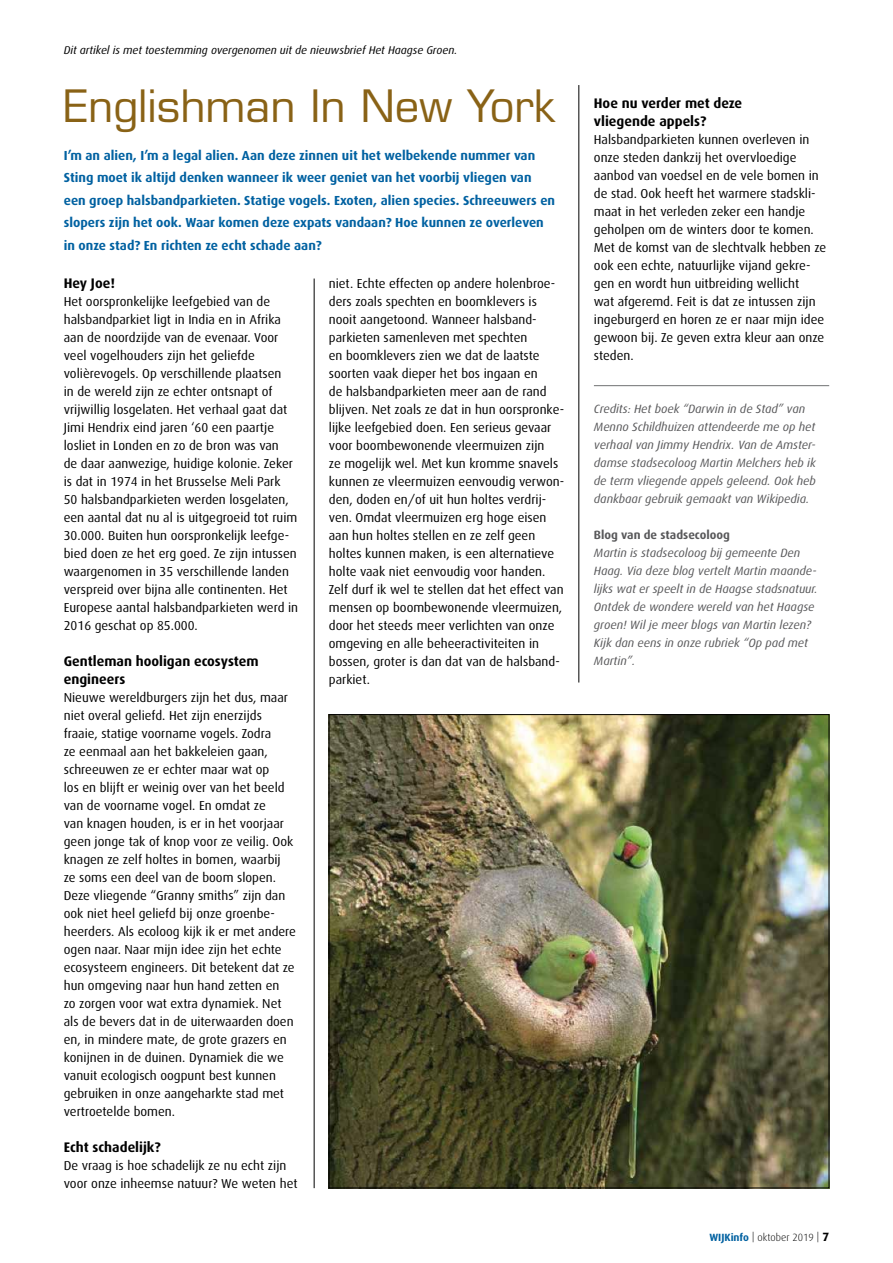
<style>
.page{position:relative;width:893px;height:1263px;background:#fff}
.page>*{position:absolute;margin:0;border:0;box-sizing:border-box;transform-origin:0 0}
.t1{font:43.5px "Eurostile LT Std";color:#896216}
.t2{font:700 13.8px/18px "Dax";color:#000}
.t3{font:700 13.2px/22.5px "Dax";color:#0061a1}
.t4{font:12.9px/18px "Dax";color:#000}
.t5{font:italic 12px/18px "Dax";color:#58585a}
.t6{font:700 12px "Dax";color:#58585a}
.t7{font:italic 11.25px "Dax";color:#000}
.t8{font:300 10.5px "Dax";color:#000}
.s1{font-weight:700;color:#0061a1}
.s2{font-weight:700;font-size:12px}
</style>
<div class="page">
<hr style="left:314px;top:279px;width:1px;height:909px;background:#000">
<hr style="left:579px;top:85px;width:1px;height:597px;background:#000">
<hr style="left:594px;top:385px;width:235px;height:1px;background:#707172">
<img style="left:331px;top:716px;width:496px;height:470px">
<p class="t7" style="left:64px;top:44px;width:395px">Dit artikel is met toestemming overgenomen uit de nieuwsbrief Het Haagse Groen.</p>
<h1 class="t1" style="left:64px;top:80px;width:493px">Englishman In New York</h1>
<p class="t3" style="left:64px;top:144px;width:493px">I’m an alien, I’m a legal alien. Aan deze zinnen uit het welbekende nummer van Sting moet ik altijd denken wanneer ik weer geniet van het voorbij vliegen van een groep halsbandparkieten. Statige vogels. Exoten, alien species. Schreeuwers en slopers zijn het ook. Waar komen deze expats vandaan? Hoe kunnen ze overleven in onze stad? En richten ze echt schade aan?</p>
<p class="t2" style="left:64px;top:274px;width:53px">Hey Joe!</p>
<p class="t4" style="left:64px;top:293px;width:236px">Het oorspronkelijke leefgebied van de halsbandparkiet ligt in India en in Afrika aan de noordzijde van de evenaar. Voor veel vogelhouders zijn het geliefde volièrevogels. Op verschillende plaatsen<br>in de wereld zijn ze echter ontsnapt of vrijwillig losgelaten. Het verhaal gaat dat Jimi Hendrix eind jaren ‘60 een paartje losliet in Londen en zo de bron was van<br>de daar aanwezige, huidige kolonie. Zeker is dat in 1974 in het Brusselse Meli Park<br>50 halsbandparkieten werden losgelaten, een aantal dat nu al is uitgegroeid tot ruim 30.000. Buiten hun oorspronkelijk leefge&shy;bied doen ze het erg goed. Ze zijn intussen waargenomen in 35 verschillende landen verspreid over bijna alle continenten. Het Europese aantal halsbandparkieten werd in 2016 geschat op 85.000.</p>
<p class="t2" style="left:64px;top:652px;width:196px">Gentleman hooligan ecosystem engineers</p>
<p class="t4" style="left:64px;top:689px;width:234px">Nieuwe wereldburgers zijn het dus, maar niet overal geliefd. Het zijn enerzijds fraaie, statige voorname vogels. Zodra<br>ze eenmaal aan het bakkeleien gaan, schreeuwen ze er echter maar wat op<br>los en blijft er weinig over van het beeld van de voorname vogel. En omdat ze<br>van knagen houden, is er in het voorjaar geen jonge tak of knop voor ze veilig. Ook knagen ze zelf holtes in bomen, waarbij<br>ze soms een deel van de boom slopen.<br>Deze vliegende “Granny smiths” zijn dan ook niet heel geliefd bij onze groenbe&shy;heerders. Als ecoloog kijk ik er met andere ogen naar. Naar mijn idee zijn het echte ecosysteem engineers. Dit betekent dat ze hun omgeving naar hun hand zetten en<br>zo zorgen voor wat extra dynamiek. Net als de bevers dat in de uiterwaarden doen en, in mindere mate, de grote grazers en konijnen in de duinen. Dynamiek die we vanuit ecologisch oogpunt best kunnen gebruiken in onze aangeharkte stad met vertroetelde bomen.</p>
<p class="t2" style="left:64px;top:1138px;width:99px">Echt schadelijk?</p>
<p class="t4" style="left:64px;top:1157px;width:235px">De vraag is hoe schadelijk ze nu echt zijn voor onze inheemse natuur? We weten het</p>
<p class="t4" style="left:329px;top:275px;width:237px">niet. Echte effecten op andere holenbroe&shy;ders zoals spechten en boomklevers is nooit aangetoond. Wanneer halsband&shy;parkieten samenleven met spechten<br>en boomklevers zien we dat de laatste soorten vaak dieper het bos ingaan en<br>de halsbandparkieten meer aan de rand blijven. Net zoals ze dat in hun oorspronke&shy;lijke leefgebied doen. Een serieus gevaar voor boombewonende vleermuizen zijn<br>ze mogelijk wel. Met kun kromme snavels kunnen ze vleermuizen eenvoudig verwon&shy;den, doden en/of uit hun holtes verdrij&shy;ven. Omdat vleermuizen erg hoge eisen aan hun holtes stellen en ze zelf geen holtes kunnen maken, is een alternatieve holte vaak niet eenvoudig voor handen.<br>Zelf durf ik wel te stellen dat het effect van mensen op boombewonende vleermuizen, door het steeds meer verlichten van onze omgeving en alle beheeractiviteiten in bossen, groter is dan dat van de halsband&shy;parkiet.</p>
<p class="t2" style="left:594px;top:94px;width:150px">Hoe nu verder met deze vliegende appels?</p>
<p class="t4" style="left:594px;top:131px;width:234px">Halsbandparkieten kunnen overleven in onze steden dankzij het overvloedige aanbod van voedsel en de vele bomen in de stad. Ook heeft het warmere stadskli&shy;maat in het verleden zeker een handje geholpen om de winters door te komen.<br>Met de komst van de slechtvalk hebben ze ook een echte, natuurlijke vijand gekre&shy;gen en wordt hun uitbreiding wellicht<br>wat afgeremd. Feit is dat ze intussen zijn ingeburgerd en horen ze er naar mijn idee gewoon bij. Ze geven extra kleur aan onze steden.</p>
<p class="t5" style="left:594px;top:399px;width:223px">Credits: Het boek “Darwin in de Stad” van Menno Schildhuizen attendeerde me op het verhaal van Jimmy Hendrix. Van de Amster&shy;damse stadsecoloog Martin Melchers heb ik de term vliegende appels geleend. Ook heb dankbaar gebruik gemaakt van Wikipedia.</p>
<p class="t6" style="left:594px;top:528px;width:138px">Blog van de stadsecoloog</p>
<p class="t5" style="left:594px;top:543px;width:225px">Martin is stadsecoloog bij gemeente Den Haag. Via deze blog vertelt Martin maande&shy;lijks wat er speelt in de Haagse stadsnatuur.<br>Ontdek de wondere wereld van het Haagse groen! Wil je meer blogs van Martin lezen?<br>Kijk dan eens in onze rubriek “Op pad met Martin”.</p>
<p class="t8" style="left:709px;top:1232px;width:121px"><span class="s1">WIJKinfo</span> | oktober 2019 | <span class="s2">7</span></p>
</div>
